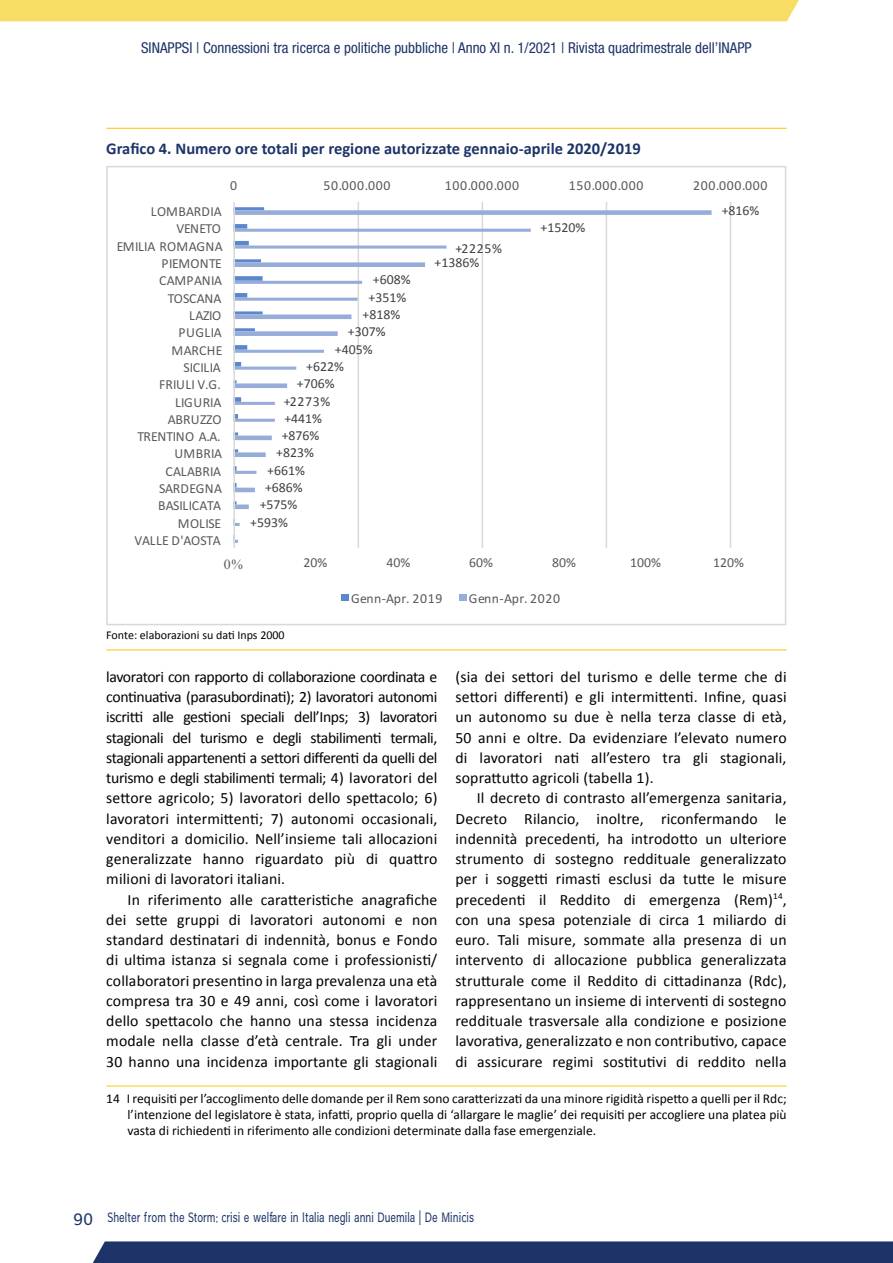
<style>
.page{position:relative;width:893px;height:1263px;background:#fff}
.page>*{position:absolute;margin:0;border:0;box-sizing:border-box;transform-origin:0 0}
.t1{font:700 16.5px "Calibri";color:#1e3469}
.t2{font:15.75px/20.2px "Calibri";letter-spacing:.01em;color:#000;text-align:justify}
.t3{font:condensed 15px "Helvetica Neue LT Std";color:#1e3469}
.t4{font:13.8px/17.2px "Calibri";letter-spacing:.015em;color:#595959;text-align:right}
.t5{font:13.8px "Calibri";color:#404040}
.t6{font:13.8px "Calibri";letter-spacing:.05em;color:#595959}
.t7{font:13.8px "Calibri";letter-spacing:.035em;color:#595959}
.t8{font:13.8px/14.2px "Calibri";letter-spacing:.025em;color:#404040}
.t9{font:13.8px "Times New Roman";color:#595959}
.t10{font:13.5px/16.2px "Calibri";color:#000;text-align:justify}
.t11{font:13.5px "Inapp";color:#1e3469;scale:.75 1}
.t12{font:12px "Calibri";color:#000}
.s1{font-size:16.5px}
</style>
<div class="page">
<div style="left:93px;top:1241px;width:800px;height:22px;background:#1e3469"></div>
<div style="left:0;top:0;width:799px;height:21px;background:#f8dd64"></div>
<hr style="left:106px;top:1085px;width:681px;height:2px;background:#f8dd64">
<hr style="left:358px;top:202px;width:1px;height:346px;background:#d9d9d9">
<hr style="left:482px;top:202px;width:1px;height:346px;background:#d9d9d9">
<hr style="left:606px;top:202px;width:1px;height:346px;background:#d9d9d9">
<hr style="left:730px;top:202px;width:1px;height:346px;background:#d9d9d9">
<svg style="left:235px;top:210px;width:477px;height:333px"></svg>
<hr style="left:233px;top:202px;width:2px;height:346px;background:#d9d9d9">
<div style="left:341px;top:595px;width:7px;height:6px;background:#5b87cd"></div>
<div style="left:459px;top:595px;width:7px;height:6px;background:#96acd9"></div>
<div style="left:106px;top:166px;width:680px;height:459px;border:2px solid #d9d9d9"></div>
<hr style="left:106px;top:649px;width:681px;height:1px;background:#fdc300">
<hr style="left:106px;top:128px;width:681px;height:1px;background:#fdc300">
<p class="t3" style="left:141px;top:39px;width:612px">SINAPPSI | Connessioni tra ricerca e politiche pubbliche | Anno XI n. 1/2021 | Rivista quadrimestrale dell’INAPP</p>
<p class="t1" style="left:106px;top:137px;width:536px">Grafico 4. Numero ore totali per regione autorizzate gennaio-aprile 2020/2019</p>
<p class="t4" style="left:230px;top:177px;width:8px">0</p>
<p class="t4" style="left:324px;top:177px;width:68px">50.000.000</p>
<p class="t6" style="left:445px;top:176px;width:76px">100.000.000</p>
<p class="t6" style="left:569px;top:176px;width:76px">150.000.000</p>
<p class="t6" style="left:693px;top:176px;width:76px">200.000.000</p>
<p class="t4" style="left:117px;top:203px;width:108px">LOMBARDIA<br>VENETO<br>EMILIA ROMAGNA<br>PIEMONTE<br>CAMPANIA<br>TOSCANA<br>LAZIO<br>PUGLIA<br>MARCHE<br>SICILIA<br>FRIULI V.G.<br>LIGURIA<br>ABRUZZO<br>TRENTINO A.A.<br>UMBRIA<br>CALABRIA<br>SARDEGNA<br>BASILICATA<br>MOLISE<br>VALLE D'AOSTA</p>
<p class="t5" style="left:373px;top:271px;width:39px">+608%</p>
<p class="t5" style="left:369px;top:288px;width:39px">+351%</p>
<p class="t5" style="left:362px;top:306px;width:39px">+818%</p>
<p class="t5" style="left:348px;top:323px;width:39px">+307%</p>
<p class="t5" style="left:335px;top:340px;width:39px">+405%</p>
<p class="t5" style="left:306px;top:358px;width:39px">+622%</p>
<p class="t5" style="left:297px;top:375px;width:39px">+706%</p>
<p class="t5" style="left:284px;top:393px;width:48px">+2273%</p>
<p class="t5" style="left:284px;top:410px;width:39px">+441%</p>
<p class="t5" style="left:282px;top:427px;width:39px">+876%</p>
<p class="t5" style="left:276px;top:444px;width:39px">+823%</p>
<p class="t5" style="left:267px;top:462px;width:39px">+661%</p>
<p class="t5" style="left:265px;top:479px;width:39px">+686%</p>
<p class="t5" style="left:260px;top:496px;width:39px">+575%</p>
<p class="t5" style="left:250px;top:513px;width:39px">+593%</p>
<p class="t8" style="left:434px;top:241px;width:69px;text-indent:21px">+2225% +1386%</p>
<p class="t5" style="left:541px;top:219px;width:46px">+1520%</p>
<p class="t5" style="left:722px;top:202px;width:39px">+816%</p>
<p class="t9" style="left:224px;top:555px;width:21px">0%</p>
<p class="t4" style="left:304px;top:553px;width:25px">20%</p>
<p class="t4" style="left:386px;top:553px;width:25px">40%</p>
<p class="t4" style="left:469px;top:553px;width:25px">60%</p>
<p class="t4" style="left:552px;top:553px;width:25px">80%</p>
<p class="t4" style="left:630px;top:553px;width:32px">100%</p>
<p class="t4" style="left:713px;top:553px;width:32px">120%</p>
<p class="t12" style="left:106px;top:628px;width:180px">Fonte: elaborazioni su dati Inps 2000</p>
<p class="t7" style="left:351px;top:589px;width:93px">Genn-Apr. 2019</p>
<p class="t7" style="left:469px;top:589px;width:93px">Genn-Apr. 2020</p>
<p class="t2" style="left:455px;top:666px;width:333px">(sia dei settori del turismo e delle terme che di settori differenti) e gli intermittenti. Infine, quasi un autonomo su due è nella terza classe di età, 50 anni e oltre. Da evidenziare l’elevato numero di lavoratori nati all’estero tra gli stagionali, soprattutto agricoli (tabella 1).</p>
<p class="t2" style="left:455px;top:787px;width:333px;text-indent:21px">Il decreto di contrasto all’emergenza sanitaria, Decreto Rilancio, inoltre, riconfermando le indennità precedenti, ha introdotto un ulteriore strumento di sostegno reddituale generalizzato per i soggetti rimasti esclusi da tutte le misure precedenti il Reddito di emergenza (Rem)<sup>14</sup>, con una spesa potenziale di circa 1 miliardo di euro. Tali misure, sommate alla presenza di un intervento di allocazione pubblica generalizzata strutturale come il Reddito di cittadinanza (Rdc), rappresentano un insieme di interventi di sostegno reddituale trasversale alla condizione e posizione lavorativa, generalizzato e non contributivo, capace di assicurare regimi sostitutivi di reddito nella</p>
<p class="t2" style="left:106px;top:666px;width:333px">lavoratori con rapporto di collaborazione coordinata e continuativa (parasubordinati); 2) lavoratori autonomi iscritti alle gestioni speciali dell’Inps; 3) lavoratori stagionali del turismo e degli stabilimenti termali, stagionali appartenenti a settori differenti da quelli del turismo e degli stabilimenti termali; 4) lavoratori del settore agricolo; 5) lavoratori dello spettacolo; 6) lavoratori intermittenti; 7) autonomi occasionali, venditori a domicilio. Nell’insieme tali allocazioni generalizzate hanno riguardato più di quattro milioni di lavoratori italiani.</p>
<p class="t2" style="left:106px;top:888px;width:333px;text-indent:21px">In riferimento alle caratteristiche anagrafiche dei sette gruppi di lavoratori autonomi e non standard destinatari di indennità, bonus e Fondo di ultima istanza si segnala come i professionisti/ collaboratori presentino in larga prevalenza una età compresa tra 30 e 49 anni, così come i lavoratori dello spettacolo che hanno una stessa incidenza modale nella classe d’età centrale. Tra gli under 30 hanno una incidenza importante gli stagionali</p>
<p class="t10" style="left:128px;top:1090px;width:661px;text-indent:-21px">14 I requisiti per l’accoglimento delle domande per il Rem sono caratterizzati da una minore rigidità rispetto a quelli per il Rdc; l’intenzione del legislatore è stata, infatti, proprio quella di ‘allargare le maglie’ dei requisiti per accogliere una platea più vasta di richiedenti in riferimento alle condizioni determinate dalla fase emergenziale.</p>
<p class="t11" style="left:73px;top:1210px;width:536px"><span class="s1">90</span> Shelter from the Storm: crisi e welfare in Italia negli anni Duemila | De Minicis</p>
</div>
